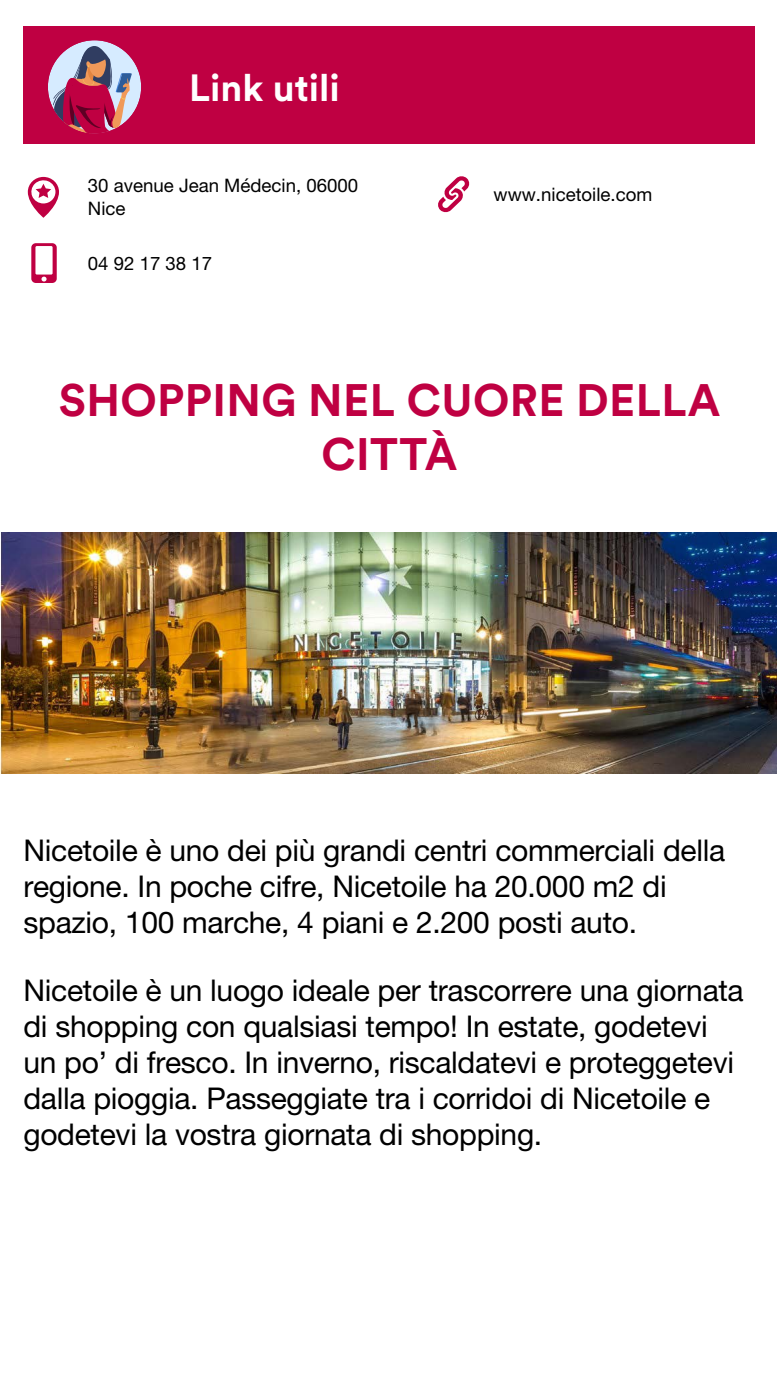
<style>
.page{position:relative;width:777px;height:1380px;background:#fff}
.page>*{position:absolute;margin:0;border:0;box-sizing:border-box;transform-origin:0 0}
.t1{font:700 45px/54px "Circular Std";letter-spacing:.01em;color:#bf0042;text-align:center}
.t2{font:700 37.5px "Circular Std";color:#fff}
.t3{font:30px/36px "Helvetica Neue LT Pro";letter-spacing:-.01em;color:#000}
.t4{font:18.62px/22.3px "Helvetica Neue LT Pro";color:#000}
</style>
<div class="page">
<img style="left:0;top:532px;width:776px;height:241px">
<div style="left:23px;top:27px;width:732px;height:117px;background:#bf0042"></div>
<div style="left:48px;top:40px;width:93px;height:93px;background:#d6ebff;border-radius:50%"></div>
<svg style="left:48px;top:43px;width:84px;height:90px"></svg>
<svg style="left:28px;top:177px;width:31px;height:41px"></svg>
<svg style="left:31px;top:243px;width:26px;height:40px"></svg>
<svg style="left:438px;top:176px;width:31px;height:37px"></svg>
<p class="t2" style="left:189px;top:63px;width:152px">Link utili</p>
<p class="t4" style="left:88px;top:174px;width:272px">30 avenue Jean Médecin, 06000<br>Nice</p>
<p class="t4" style="left:493px;top:183px;width:160px">www.nicetoile.com</p>
<p class="t4" style="left:88px;top:252px;width:126px">04 92 17 38 17</p>
<h1 class="t1" style="left:59px;top:372px;width:662px">SHOPPING NEL CUORE DELLA<br>CITTÀ</h1>
<p class="t3" style="left:23px;top:832px;width:703px">Nicetoile è uno dei più grandi centri commerciali della regione. In poche cifre, Nicetoile ha 20.000 m2 di spazio, 100 marche, 4 piani e 2.200 posti auto.</p>
<p class="t3" style="left:23px;top:971px;width:721px">Nicetoile è un luogo ideale per trascorrere una giornata di shopping con qualsiasi tempo! In estate, godetevi un po’ di fresco. In inverno, riscaldatevi e proteggetevi dalla pioggia. Passeggiate tra i corridoi di Nicetoile e godetevi la vostra giornata di shopping.</p>
</div>
